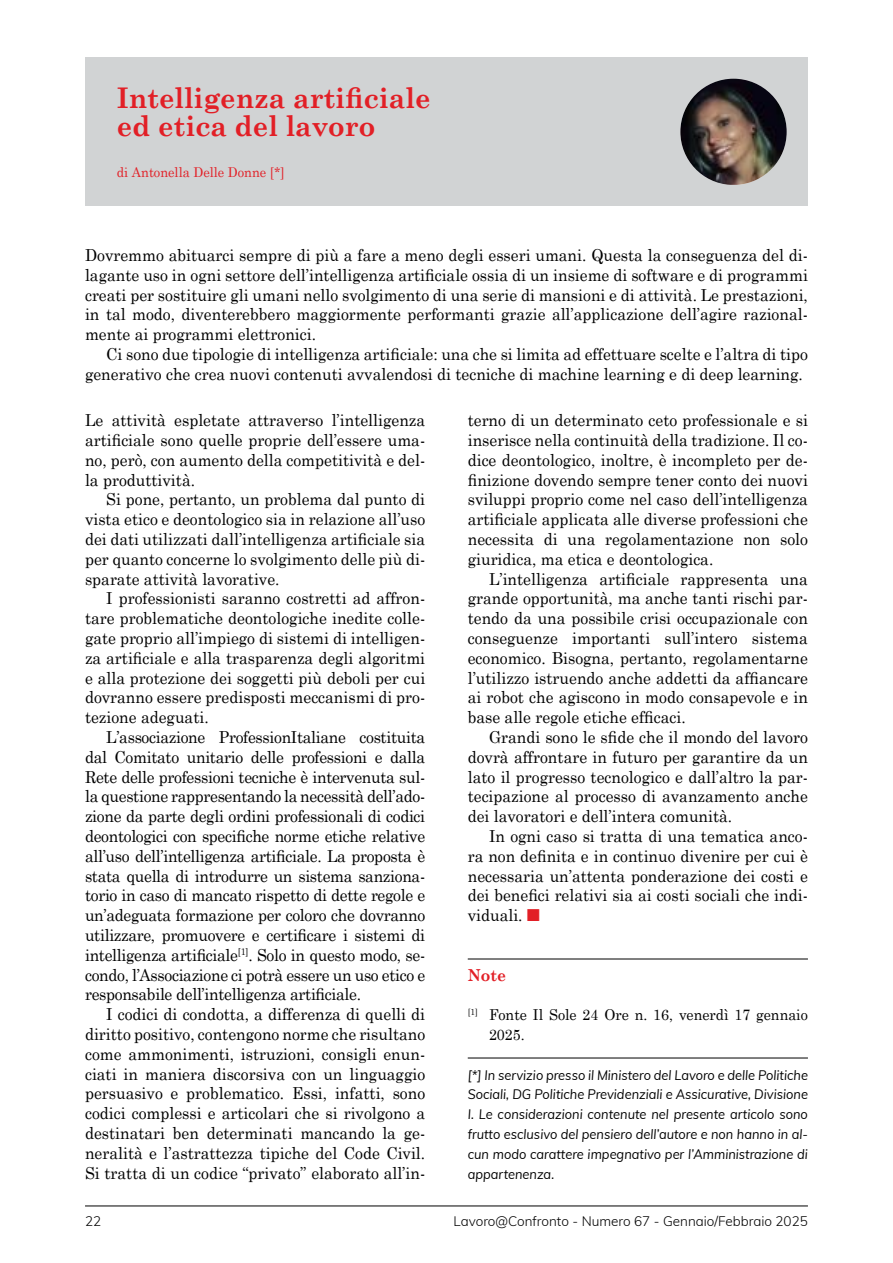
<style>
.page{position:relative;width:893px;height:1263px;background:#fff}
.page>*{position:absolute;margin:0;border:0;box-sizing:border-box;transform-origin:0 0}
.t1{font:700 28.5px/28.5px "Century Schoolbook";color:#e21f26;scale:.95 1}
.t2{font:16.5px/19.8px "Century Schoolbook";color:#000;text-align:justify;scale:.95 1}
.t3{font:700 16.5px "Century Schoolbook";color:#e21f26;scale:.95 1}
.t4{font:15px/19.8px "Century Schoolbook";color:#000;scale:.95 1}
.t5{font:italic 13.5px/19.8px "Muli";color:#000;text-align:justify;scale:.95 1}
.t6{font:300 13.5px "Muli";color:#000}
.t7{font:13.5px "Century Schoolbook";color:#e21f26;scale:.95 1}
.s1{font-family:"Monotype Sorts";color:#e21f26}
</style>
<div class="page">
<hr style="left:85px;top:1205px;width:723px;height:1px;background:#000">
<hr style="left:468px;top:959px;width:340px;height:1px;background:#000">
<hr style="left:468px;top:1058px;width:340px;height:1px;background:#000">
<div style="left:85px;top:57px;width:723px;height:149px;background:#d1d3d4"></div>
<img style="left:680px;top:79px;width:107px;height:106px;border-radius:52px">
<h1 class="t1" style="left:117px;top:82px;width:332px">Intelligenza artificiale ed etica del lavoro</h1>
<p class="t7" style="left:117px;top:164px;width:178px">di Antonella Delle Donne [*]</p>
<p class="t2" style="left:85px;top:245px;width:762px">Dovremmo abituarci sempre di più a fare a meno degli esseri umani. Questa la conseguenza del di&shy;lagante uso in ogni settore dell’intelligenza artificiale ossia di un insieme di software e di programmi creati per sostituire gli umani nello svolgimento di una serie di mansioni e di attività. Le prestazioni, in tal modo, diventerebbero maggiormente performanti grazie all’applicazione dell’agire razional&shy;mente ai programmi elettronici.</p>
<p class="t2" style="left:85px;top:344px;width:762px;text-align:right">Ci sono due tipologie di intelligenza artificiale: una che si limita ad effettuare scelte e l’altra di tipo generativo che crea nuovi contenuti avvalendosi di tecniche di machine learning e di deep learning.</p>
<p class="t2" style="left:85px;top:410px;width:360px">Le attività espletate attraverso l’intelligenza artificiale sono quelle proprie dell’essere uma&shy;no, però, con aumento della competitività e del&shy;la produttività.</p>
<p class="t2" style="left:85px;top:489px;width:360px;text-indent:21px">Si pone, pertanto, un problema dal punto di vista etico e deontologico sia in relazione all’uso dei dati utilizzati dall’intelligenza artificiale sia per quanto concerne lo svolgimento delle più di&shy;sparate attività lavorative.</p>
<p class="t2" style="left:85px;top:588px;width:360px;text-indent:21px">I professionisti saranno costretti ad affron&shy;tare problematiche deontologiche inedite colle&shy;gate proprio all’impiego di sistemi di intelligen&shy;za artificiale e alla trasparenza degli algoritmi e alla protezione dei soggetti più deboli per cui dovranno essere predisposti meccanismi di pro&shy;tezione adeguati.</p>
<p class="t2" style="left:85px;top:727px;width:360px;text-indent:21px">L’associazione ProfessionItaliane costituita dal Comitato unitario delle professioni e dalla Rete delle professioni tecniche è intervenuta sul&shy;la questione rappresentando la necessità dell’ado&shy;zione da parte degli ordini professionali di codici deontologici con specifiche norme etiche relative all’uso dell’intelligenza artificiale. La proposta è stata quella di introdurre un sistema sanziona&shy;torio in caso di mancato rispetto di dette regole e un’adeguata formazione per coloro che dovranno utilizzare, promuovere e certificare i sistemi di intelligenza artificiale<sup>[1]</sup>. Solo in questo modo, se&shy;condo, l’Associazione ci potrà essere un uso etico e responsabile dell’intelligenza artificiale.</p>
<p class="t2" style="left:85px;top:1004px;width:360px;text-indent:21px">I codici di condotta, a differenza di quelli di diritto positivo, contengono norme che risultano come ammonimenti, istruzioni, consigli enun&shy;ciati in maniera discorsiva con un linguaggio persuasivo e problematico. Essi, infatti, sono codici complessi e articolari che si rivolgono a destinatari ben determinati mancando la ge&shy;neralità e l’astrattezza tipiche del Code Civil.<br>Si tratta di un codice “privato” elaborato all’in-</p>
<p class="t2" style="left:468px;top:410px;width:360px">terno di un determinato ceto professionale e si inserisce nella continuità della tradizione. Il co&shy;dice deontologico, inoltre, è incompleto per de&shy;finizione dovendo sempre tener conto dei nuovi sviluppi proprio come nel caso dell’intelligenza artificiale applicata alle diverse professioni che necessita di una regolamentazione non solo giuridica, ma etica e deontologica.</p>
<p class="t2" style="left:468px;top:568px;width:360px;text-indent:21px">L’intelligenza artificiale rappresenta una grande opportunità, ma anche tanti rischi par&shy;tendo da una possibile crisi occupazionale con conseguenze importanti sull’intero sistema economico. Bisogna, pertanto, regolamentarne l’utilizzo istruendo anche addetti da affiancare ai robot che agiscono in modo consapevole e in base alle regole etiche efficaci.</p>
<p class="t2" style="left:468px;top:727px;width:360px;text-indent:21px">Grandi sono le sfide che il mondo del lavoro dovrà affrontare in futuro per garantire da un lato il progresso tecnologico e dall’altro la par&shy;tecipazione al processo di avanzamento anche dei lavoratori e dell’intera comunità.</p>
<p class="t2" style="left:468px;top:826px;width:360px;text-indent:21px">In ogni caso si tratta di una tematica anco&shy;ra non definita e in continuo divenire per cui è necessaria un’attenta ponderazione dei costi e dei benefici relativi sia ai costi sociali che indi&shy;viduali. <span class="s1">n</span></p>
<p class="t3" style="left:468px;top:964px;width:42px">Note</p>
<p class="t4" style="left:489px;top:1004px;width:337px;text-indent:-21px"><sup>[1]</sup> Fonte Il Sole 24 Ore n. 16, venerdì 17 gennaio<br>2025.</p>
<p class="t5" style="left:468px;top:1065px;width:360px">[*] In servizio presso il Ministero del Lavoro e delle Politiche Sociali, DG Politiche Previdenziali e Assicurative, Divisione I. Le considerazioni contenute nel presente articolo sono frutto esclusivo del pensiero dell’autore e non hanno in al&shy;cun modo carattere impegnativo per l’Amministrazione di appartenenza.</p>
<p class="t6" style="left:85px;top:1213px;width:18px">22</p>
<p class="t6" style="left:453px;top:1213px;width:356px">Lavoro@Confronto - Numero 67 - Gennaio/Febbraio 2025</p>
</div>
